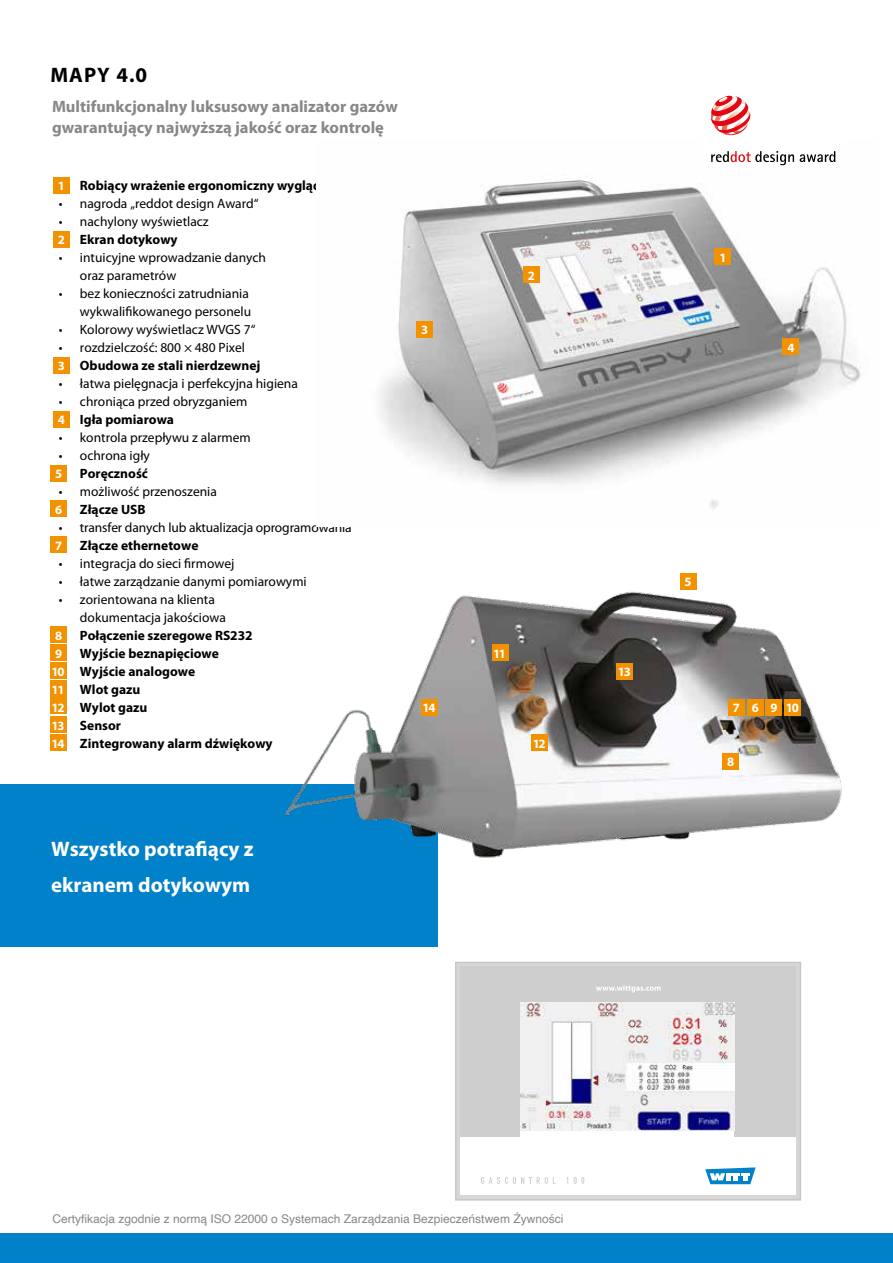
<style>
.page{position:relative;width:893px;height:1263px;background:#fff}
.page>*{position:absolute;margin:0;border:0;box-sizing:border-box;transform-origin:0 0}
.t1{font:700 21px/36px "Myriad Pro";color:#fff}
.t2{font:700 21px "Myriad Pro";color:#000}
.t3{font:700 16.5px/21px "Myriad Pro";color:#878787}
.t4{font:13.5px/18px "Myriad Pro";color:#000}
.t5{font:700 13.5px/18px "Myriad Pro";color:#000}
.t6{font:700 12.75px/18px "Myriad Pro";letter-spacing:-.1em;color:#fff}
.t7{font:12px "Helvetica";color:#878787}
</style>
<div class="page">
<div style="left:0;top:784px;width:438px;height:162px;background:#0081c9"></div>
<img style="left:285px;top:586px;width:557px;height:272px">
<div style="left:747px;top:699px;width:16px;height:16px;background:#f39200"></div>
<div style="left:728px;top:699px;width:17px;height:17px;background:#f39200"></div>
<div style="left:722px;top:754px;width:17px;height:16px;background:#f39200"></div>
<div style="left:766px;top:699px;width:16px;height:17px;background:#f39200"></div>
<div style="left:785px;top:699px;width:16px;height:17px;background:#f39200"></div>
<div style="left:617px;top:663px;width:16px;height:16px;background:#f39200"></div>
<div style="left:421px;top:699px;width:17px;height:16px;background:#f39200"></div>
<div style="left:532px;top:735px;width:16px;height:16px;background:#f39200"></div>
<div style="left:492px;top:645px;width:16px;height:16px;background:#f39200"></div>
<div style="left:680px;top:573px;width:16px;height:16px;background:#f39200"></div>
<div style="left:53px;top:177px;width:17px;height:17px;background:#f39200"></div>
<div style="left:53px;top:232px;width:17px;height:16px;background:#f39200"></div>
<div style="left:53px;top:357px;width:17px;height:17px;background:#f39200"></div>
<div style="left:53px;top:411px;width:17px;height:16px;background:#f39200"></div>
<div style="left:50px;top:465px;width:17px;height:17px;background:#f39200"></div>
<div style="left:50px;top:501px;width:17px;height:16px;background:#f39200"></div>
<div style="left:50px;top:537px;width:17px;height:16px;background:#f39200"></div>
<div style="left:50px;top:626px;width:17px;height:16px;background:#f39200"></div>
<div style="left:50px;top:644px;width:17px;height:16px;background:#f39200"></div>
<div style="left:50px;top:662px;width:17px;height:16px;background:#f39200"></div>
<div style="left:50px;top:680px;width:17px;height:16px;background:#f39200"></div>
<div style="left:50px;top:698px;width:17px;height:16px;background:#f39200"></div>
<div style="left:50px;top:716px;width:17px;height:16px;background:#f39200"></div>
<div style="left:50px;top:734px;width:17px;height:16px;background:#f39200"></div>
<div style="left:0;top:1233px;width:893px;height:30px;background:#0081c9"></div>
<img style="left:380px;top:177px;width:481px;height:332px">
<div style="left:715px;top:248px;width:16px;height:17px;background:#f39200"></div>
<div style="left:523px;top:266px;width:17px;height:17px;background:#f39200"></div>
<div style="left:416px;top:321px;width:17px;height:17px;background:#f39200"></div>
<div style="left:783px;top:338px;width:16px;height:17px;background:#f39200"></div>
<div style="left:456px;top:962px;width:344px;height:238px;background:#d6d6d6"></div>
<div style="left:460px;top:966px;width:335px;height:229px;background:#cecece"></div>
<div style="left:460px;top:1137px;width:335px;height:58px;background:#fff"></div>
<svg style="left:705px;top:1167px;width:51px;height:17px"></svg>
<svg style="left:596px;top:985px;width:65px;height:7px"></svg>
<svg style="left:481px;top:1177px;width:75px;height:7px"></svg>
<svg style="left:574px;top:1177px;width:10px;height:7px"></svg>
<div style="left:455px;top:962px;width:346px;height:238px;border:1px solid #c6c6c6"></div>
<svg style="left:711px;top:96px;width:39px;height:39px"></svg>
<svg style="left:711px;top:151px;width:83px;height:14px"></svg>
<svg style="left:800px;top:151px;width:35px;height:11px"></svg>
<div style="left:520px;top:1003px;width:214px;height:159px;background:#fff"></div>
<img style="left:520px;top:1003px;width:214px;height:127px">
<h1 class="t2" style="left:50px;top:61px;width:98px">MAPY 4.0</h1>
<p class="t3" style="left:52px;top:96px;width:347px">Multifunkcjonalny luksusowy analizator gazów gwarantujący najwyższą jakość oraz kontrolę</p>
<p class="t5" style="left:59px;top:176px;width:264px">1 Robiący wrażenie ergonomiczny wygląd</p>
<p class="t4" style="left:59px;top:194px;width:201px">• nagroda „reddot design Award“</p>
<p class="t4" style="left:59px;top:212px;width:151px">• nachylony wyświetlacz</p>
<p class="t5" style="left:80px;top:230px;width:99px">Ekran dotykowy</p>
<p class="t4" style="left:80px;top:248px;width:188px;text-indent:-21px">• intuicyjne wprowadzanie danych oraz parametrów</p>
<p class="t4" style="left:59px;top:284px;width:194px;text-align:right">• bez konieczności zatrudniania wykwalifikowanego personelu</p>
<p class="t4" style="left:59px;top:320px;width:198px">• Kolorowy wyświetlacz WVGS 7“</p>
<p class="t4" style="left:59px;top:338px;width:188px">• rozdzielczość: 800 × 480 Pixel</p>
<p class="t5" style="left:80px;top:356px;width:182px">Obudowa ze stali nierdzewnej</p>
<p class="t4" style="left:59px;top:374px;width:241px">• łatwa pielęgnacja i perfekcyjna higiena</p>
<p class="t4" style="left:59px;top:392px;width:190px">• chroniąca przed obryzganiem</p>
<p class="t5" style="left:80px;top:410px;width:96px">Igła pomiarowa</p>
<p class="t4" style="left:59px;top:428px;width:194px">• kontrola przepływu z alarmem</p>
<p class="t4" style="left:59px;top:446px;width:93px">• ochrona igły</p>
<p class="t5" style="left:80px;top:464px;width:69px">Poręczność</p>
<p class="t4" style="left:59px;top:482px;width:160px">• możliwość przenoszenia</p>
<p class="t5" style="left:80px;top:500px;width:67px">Złącze USB</p>
<p class="t4" style="left:59px;top:518px;width:295px">• transfer danych lub aktualizacja oprogramowania</p>
<p class="t5" style="left:80px;top:536px;width:120px">Złącze ethernetowe</p>
<p class="t4" style="left:59px;top:554px;width:177px">• integracja do sieci firmowej</p>
<p class="t4" style="left:59px;top:572px;width:250px">• łatwe zarządzanie danymi pomiarowymi</p>
<p class="t4" style="left:80px;top:590px;width:147px;text-indent:-21px">• zorientowana na klienta dokumentacja jakościowa</p>
<p class="t5" style="left:80px;top:626px;width:194px">Połączenie szeregowe RS232<br>Wyjście beznapięciowe<br>Wyjście analogowe<br>Wlot gazu<br>Wylot gazu<br>Sensor<br>Zintegrowany alarm dźwiękowy</p>
<p class="t6" style="left:58px;top:176px;width:9px">1</p>
<p class="t6" style="left:58px;top:230px;width:9px">2</p>
<p class="t6" style="left:58px;top:356px;width:9px">3</p>
<p class="t6" style="left:58px;top:410px;width:9px">4</p>
<p class="t6" style="left:55px;top:464px;width:9px">5</p>
<p class="t6" style="left:55px;top:500px;width:9px">6</p>
<p class="t6" style="left:55px;top:536px;width:9px">7</p>
<p class="t6" style="left:52px;top:626px;width:14px">8<br>9<br>10<br>11<br>12<br>13<br>14</p>
<p class="t6" style="left:421px;top:320px;width:9px">3</p>
<p class="t6" style="left:423px;top:698px;width:14px">14</p>
<h1 class="t1" style="left:51px;top:830px;width:204px">Wszystko potrafiący z ekranem dotykowym</h1>
<p class="t6" style="left:528px;top:266px;width:9px">2</p>
<p class="t6" style="left:493px;top:644px;width:14px">11</p>
<p class="t6" style="left:533px;top:734px;width:14px">12</p>
<p class="t6" style="left:719px;top:248px;width:9px">1</p>
<p class="t6" style="left:787px;top:338px;width:9px">4</p>
<p class="t6" style="left:618px;top:662px;width:14px">13</p>
<p class="t6" style="left:685px;top:572px;width:9px">5</p>
<p class="t6" style="left:733px;top:698px;width:27px">7 6</p>
<p class="t6" style="left:770px;top:698px;width:30px">9 10</p>
<p class="t6" style="left:727px;top:752px;width:9px">8</p>
<p class="t7" style="left:52px;top:1209px;width:512px">Certyfikacja zgodnie z normą ISO 22000 o Systemach Zarządzania Bezpieczeństwem Żywności</p>
</div>
